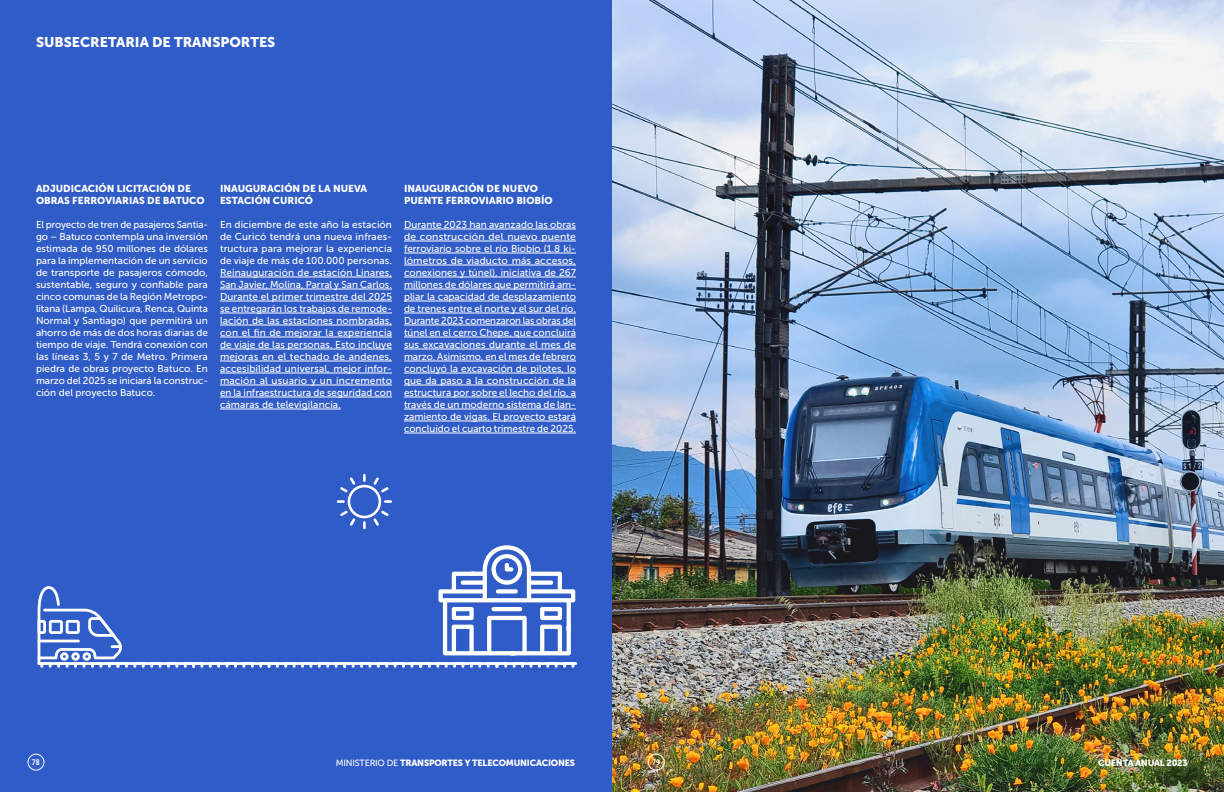
<style>
.page{position:relative;width:1224px;height:792px;background:#fff}
.page>*{position:absolute;margin:0;border:0;box-sizing:border-box;transform-origin:0 0}
.t1{font:14px "Museo Sans 900";color:#fff}
.t2{font:10px/12px "Museo Sans 500";color:#fff;text-align:justify}
.t3{font:10px/12px "Museo Sans 900";color:#fff}
.t4{font:9px "Museo Sans 900";letter-spacing:-.025em;color:#fff}
.t5{font:8px "Museo Sans Cond 700";color:#fff}
.s1{font-family:"Museo Sans 500"}
</style>
<div class="page">
<img style="left:612px;top:0;width:612px;height:792px">
<div style="left:0;top:0;width:612px;height:792px;background:#305cc7"></div>
<div style="left:28px;top:754px;width:16px;height:16px;border:1px solid #fff;border-radius:50%"></div>
<hr style="left:220px;top:277px;width:172px;height:1px;background:#fff">
<hr style="left:220px;top:289px;width:172px;height:1px;background:#fff">
<hr style="left:220px;top:301px;width:172px;height:1px;background:#fff">
<hr style="left:220px;top:313px;width:172px;height:1px;background:#fff">
<hr style="left:220px;top:325px;width:172px;height:1px;background:#fff">
<hr style="left:220px;top:337px;width:172px;height:1px;background:#fff">
<hr style="left:220px;top:349px;width:172px;height:1px;background:#fff">
<hr style="left:220px;top:361px;width:172px;height:1px;background:#fff">
<hr style="left:220px;top:373px;width:172px;height:1px;background:#fff">
<hr style="left:220px;top:385px;width:172px;height:1px;background:#fff">
<hr style="left:220px;top:397px;width:172px;height:1px;background:#fff">
<hr style="left:220px;top:409px;width:121px;height:1px;background:#fff">
<hr style="left:404px;top:229px;width:172px;height:1px;background:#fff">
<hr style="left:404px;top:241px;width:172px;height:1px;background:#fff">
<hr style="left:404px;top:253px;width:172px;height:1px;background:#fff">
<hr style="left:404px;top:265px;width:172px;height:1px;background:#fff">
<hr style="left:404px;top:277px;width:172px;height:1px;background:#fff">
<hr style="left:404px;top:289px;width:172px;height:1px;background:#fff">
<hr style="left:404px;top:301px;width:172px;height:1px;background:#fff">
<hr style="left:404px;top:313px;width:172px;height:1px;background:#fff">
<hr style="left:404px;top:325px;width:172px;height:1px;background:#fff">
<hr style="left:404px;top:337px;width:172px;height:1px;background:#fff">
<hr style="left:404px;top:349px;width:172px;height:1px;background:#fff">
<hr style="left:404px;top:361px;width:172px;height:1px;background:#fff">
<hr style="left:404px;top:373px;width:172px;height:1px;background:#fff">
<hr style="left:404px;top:385px;width:172px;height:1px;background:#fff">
<hr style="left:404px;top:397px;width:172px;height:1px;background:#fff">
<hr style="left:404px;top:409px;width:172px;height:1px;background:#fff">
<hr style="left:404px;top:421px;width:172px;height:1px;background:#fff">
<hr style="left:404px;top:433px;width:172px;height:1px;background:#fff">
<svg style="left:1102px;top:36px;width:86px;height:16px"></svg>
<div style="left:648px;top:754px;width:16px;height:16px;border:1px solid #fff;border-radius:50%"></div>
<svg style="left:439px;top:545px;width:136px;height:110px"></svg>
<hr style="left:114px;top:662px;width:84px;height:3px;background:#fff">
<svg style="left:167px;top:662px;width:11px;height:6px"></svg>
<svg style="left:38px;top:586px;width:123px;height:82px"></svg>
<hr style="left:189px;top:662px;width:84px;height:3px;background:#fff">
<svg style="left:226px;top:662px;width:11px;height:6px"></svg>
<svg style="left:209px;top:662px;width:11px;height:6px"></svg>
<svg style="left:184px;top:662px;width:19px;height:6px"></svg>
<hr style="left:265px;top:662px;width:84px;height:3px;background:#fff">
<svg style="left:318px;top:662px;width:11px;height:6px"></svg>
<svg style="left:243px;top:662px;width:69px;height:6px"></svg>
<hr style="left:341px;top:662px;width:84px;height:3px;background:#fff">
<svg style="left:394px;top:662px;width:11px;height:6px"></svg>
<svg style="left:377px;top:662px;width:11px;height:6px"></svg>
<svg style="left:335px;top:662px;width:36px;height:6px"></svg>
<hr style="left:417px;top:662px;width:84px;height:3px;background:#fff">
<svg style="left:470px;top:662px;width:11px;height:6px"></svg>
<svg style="left:411px;top:662px;width:53px;height:6px"></svg>
<hr style="left:493px;top:662px;width:84px;height:3px;background:#fff">
<svg style="left:530px;top:662px;width:44px;height:6px"></svg>
<svg style="left:513px;top:662px;width:11px;height:6px"></svg>
<svg style="left:487px;top:662px;width:20px;height:6px"></svg>
<svg style="left:336px;top:474px;width:56px;height:55px"></svg>
<h1 class="t1" style="left:36px;top:34px;width:241px">SUBSECRETARIA DE TRANSPORTES</h1>
<p class="t3" style="left:36px;top:182px;width:170px">ADJUDICACIÓN LICITACIÓN DE<br>OBRAS FERROVIARIAS DE BATUCO</p>
<p class="t2" style="left:36px;top:219px;width:174px">El proyecto de tren de pasajeros Santia&shy;go – Batuco contempla una inversión estimada de 950 millones de dólares para la implementación de un servicio de transporte de pasajeros cómodo, sustentable, seguro y confiable para cinco comunas de la Región Metropo&shy;litana (Lampa, Quilicura, Renca, Quinta Normal y Santiago) que permitirá un ahorro de más de dos horas diarias de tiempo de viaje. Tendrá conexión con las líneas 3, 5 y 7 de Metro. Primera piedra de obras proyecto Batuco. En marzo del 2025 se iniciará la construc&shy;ción del proyecto Batuco.</p>
<p class="t3" style="left:220px;top:182px;width:149px">INAUGURACIÓN DE LA NUEVA<br>ESTACIÓN CURICÓ</p>
<p class="t2" style="left:220px;top:219px;width:174px">En diciembre de este año la estación de Curicó tendrá una nueva infraes&shy;tructura para mejorar la experiencia de viaje de más de 100.000 personas.<br>Reinauguración de estación Linares, San Javier, Molina, Parral y San Carlos.<br>Durante el primer trimestre del 2025 se entregarán los trabajos de remode&shy;lación de las estaciones nombradas, con el fin de mejorar la experiencia de viaje de las personas. Esto incluye mejoras en el techado de andenes, accesibilidad universal, mejor infor&shy;mación al usuario y un incremento en la infraestructura de seguridad con cámaras de televigilancia.</p>
<p class="t3" style="left:404px;top:182px;width:150px">INAUGURACIÓN DE NUEVO<br>PUENTE FERROVIARIO BIOBÍO</p>
<p class="t2" style="left:404px;top:219px;width:174px">Durante 2023 han avanzado las obras de construcción del nuevo puente ferroviario sobre el río Biobío (1.8 ki&shy;lómetros de viaducto más accesos, conexiones y túnel), iniciativa de 267 millones de dólares que permitirá am&shy;pliar la capacidad de desplazamiento de trenes entre el norte y el sur del río.<br>Durante 2023 comenzaron las obras del túnel en el cerro Chepe, que concluirá sus excavaciones durante el mes de marzo. Asimismo, en el mes de febrero concluyó la excavación de pilotes, lo que da paso a la construcción de la estructura por sobre el lecho del río, a través de un moderno sistema de lan&shy;zamiento de vigas. El proyecto estará concluido el cuarto trimestre de 2025.</p>
<p class="t5" style="left:32px;top:758px;width:9px">78</p>
<p class="t4" style="left:336px;top:757px;width:241px"><span class="s1">MINISTERIO DE</span> TRANSPORTES Y TELECOMUNICACIONES</p>
<p class="t5" style="left:653px;top:758px;width:9px">79</p>
<p class="t4" style="left:1098px;top:757px;width:91px">CUENTA ANUAL 2023</p>
</div>
